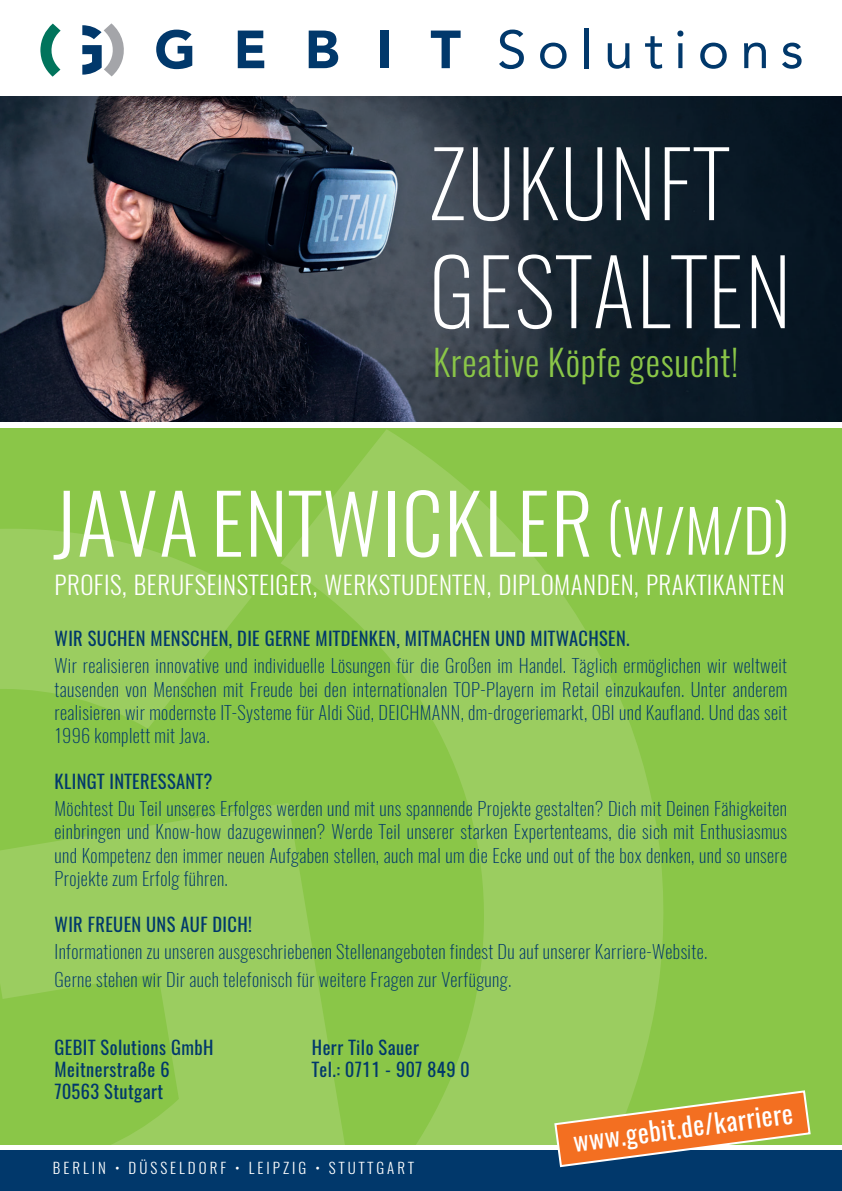
<style>
.page{position:relative;width:842px;height:1191px;background:#fff}
.page>*{position:absolute;margin:0;border:0;box-sizing:border-box;transform-origin:0 0}
.t1{font:200 90px/108px "Oswald";letter-spacing:.02em;color:#fff}
.t2{font:300 81.4px "Oswald";letter-spacing:.02em;color:#fff}
.t3{font:300 36px "Oswald";letter-spacing:.02em;color:#8ac648}
.t4{font:26px "Oswald";color:#fff}
.t5{font:300 25px "Oswald";letter-spacing:.02em;color:#fff}
.t6{font:200 18.5px/23.1px "Oswald";letter-spacing:.02em;color:#01386b;text-align:justify}
.t7{font:18.5px/22.2px "Oswald";letter-spacing:.02em;color:#01386b}
.t8{font:300 15px "Oswald";letter-spacing:.2em;color:#fff}
.s1{font-size:59px}
</style>
<div class="page">
<div style="left:0;top:428px;width:842px;height:763px;background:#8ac648"></div>
<svg style="left:281px;top:429px;width:382px;height:716px;fill:#9bcd60"></svg>
<svg style="left:0;top:529px;width:252px;height:199px;fill:#9bcd60"></svg>
<svg style="left:0;top:802px;width:348px;height:343px;fill:#9bcd60"></svg>
<img style="left:0;top:96px;width:842px;height:325px">
<svg style="left:40px;top:24px;width:21px;height:53px"></svg>
<svg style="left:82px;top:23px;width:42px;height:53px"></svg>
<svg style="left:499px;top:30px;width:25px;height:39px"></svg>
<svg style="left:540px;top:43px;width:27px;height:26px"></svg>
<hr style="left:584px;top:28px;width:4px;height:40px;background:#01386b">
<svg style="left:608px;top:43px;width:22px;height:26px"></svg>
<svg style="left:645px;top:36px;width:17px;height:33px"></svg>
<svg style="left:677px;top:31px;width:6px;height:37px"></svg>
<svg style="left:700px;top:43px;width:27px;height:26px"></svg>
<svg style="left:744px;top:43px;width:22px;height:25px"></svg>
<svg style="left:782px;top:43px;width:19px;height:26px"></svg>
<svg style="left:156px;top:30px;width:36px;height:39px"></svg>
<svg style="left:238px;top:31px;width:26px;height:37px"></svg>
<svg style="left:309px;top:31px;width:29px;height:37px"></svg>
<div style="left:381px;top:31px;width:8px;height:37px;background:#01386b"></div>
<svg style="left:431px;top:31px;width:30px;height:37px"></svg>
<div style="left:0;top:1145px;width:842px;height:19px;background:#fff"></div>
<div style="left:0;top:1149px;width:842px;height:42px;background:#01386b"></div>
<svg style="left:553px;top:1089px;width:259px;height:79px"></svg>
<h1 class="t1" style="left:429px;top:138px;width:364px">ZUKUNFT<br>GESTALTEN</h1>
<h3 class="t3" style="left:433px;top:347px;width:307px">Kreative Köpfe gesucht!</h3>
<h2 class="t2" style="left:53px;top:490px;width:738px">JAVA ENTWICKLER <span class="s1">(W/M/D)</span></h2>
<h3 class="t5" style="left:55px;top:575px;width:732px">PROFIS, BERUFSEINSTEIGER, WERKSTUDENTEN, DIPLOMANDEN, PRAKTIKANTEN</h3>
<p class="t7" style="left:55px;top:629px;width:577px">WIR SUCHEN MENSCHEN, DIE GERNE MITDENKEN, MITMACHEN UND MITWACHSEN.</p>
<p class="t6" style="left:55px;top:656px;width:734px">Wir realisieren innovative und individuelle Lösungen für die Großen im Handel. Täglich ermöglichen wir weltweit tausenden von Menschen mit Freude bei den internationalen TOP-Playern im Retail einzukaufen. Unter anderem realisieren wir modernste IT-Systeme für Aldi Süd, DEICHMANN, dm-drogeriemarkt, OBI und Kaufland. Und das seit 1996 komplett mit Java.</p>
<p class="t7" style="left:55px;top:772px;width:159px">KLINGT INTERESSANT?</p>
<p class="t6" style="left:55px;top:799px;width:734px">Möchtest Du Teil unseres Erfolges werden und mit uns spannende Projekte gestalten? Dich mit Deinen Fähigkeiten einbringen und Know-how dazugewinnen? Werde Teil unserer starken Expertenteams, die sich mit Enthusiasmus und Kompetenz den immer neuen Aufgaben stellen, auch mal um die Ecke und out of the box denken, und so unsere Projekte zum Erfolg führen.</p>
<p class="t7" style="left:55px;top:914px;width:199px">WIR FREUEN UNS AUF DICH!</p>
<p class="t6" style="left:55px;top:939px;width:654px;line-height:27.4px">Informationen zu unseren ausgeschriebenen Stellenangeboten findest Du auf unserer Karriere-Website.<br>Gerne stehen wir Dir auch telefonisch für weitere Fragen zur Verfügung.</p>
<p class="t7" style="left:55px;top:1037px;width:160px">GEBIT Solutions GmbH<br>Meitnerstraße 6<br>70563 Stutgart</p>
<p class="t7" style="left:312px;top:1037px;width:159px">Herr Tilo Sauer<br>Tel.: 0711 - 907 849 0</p>
<p class="t8" style="left:53px;top:1161px;width:362px">BERLIN ï DÜSSELDORF ï LEIPZIG ï STUTTGART</p>
<h3 class="t4" style="left:572px;top:1132px;width:222px;rotate:-8deg">www.gebit.de/karriere</h3>
</div>
